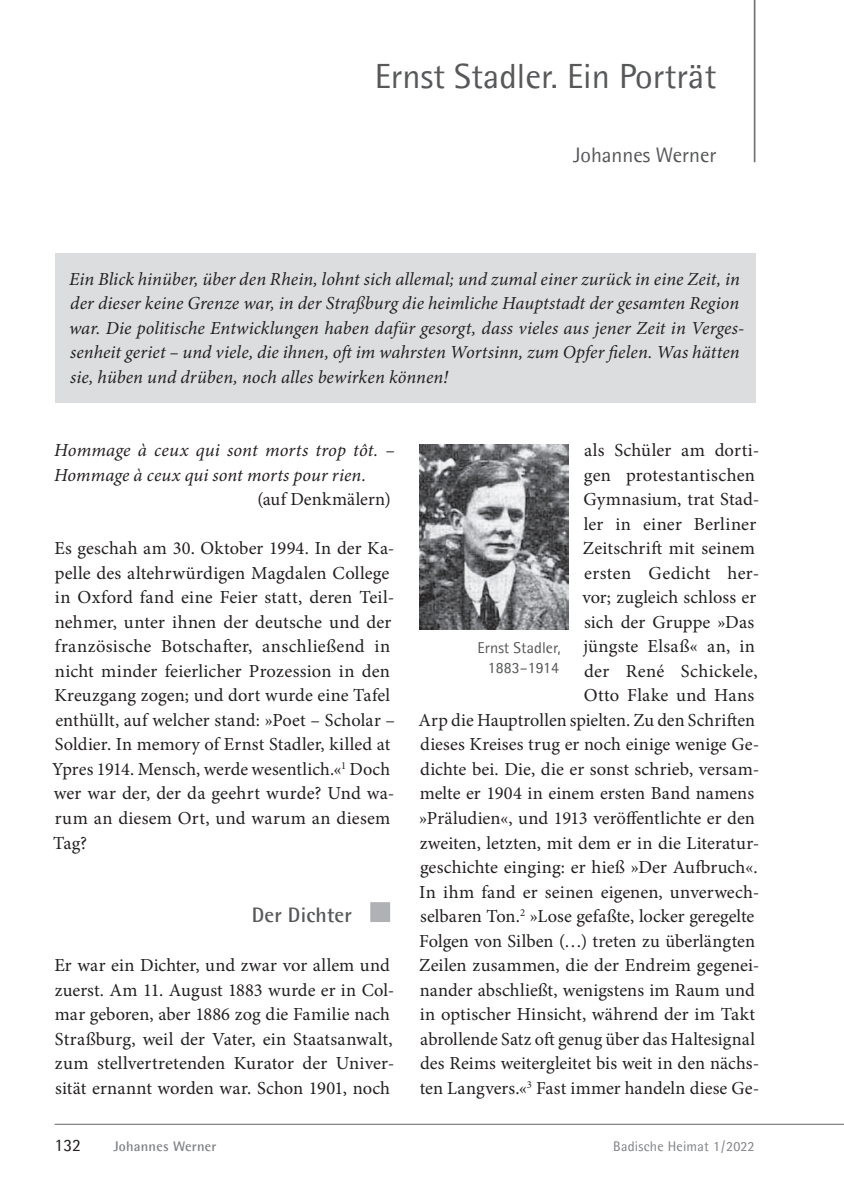
<style>
.page{position:relative;width:844px;height:1191px;background:#fff}
.page>*{position:absolute;margin:0;border:0;box-sizing:border-box;transform-origin:0 0}
.t1{font:35px "Agfa Rotis Semisans";color:#57585a}
.t2{font:21px "Agfa Rotis Semisans";color:#57585a}
.t3{font:700 21px "Agfa Rotis Semisans";letter-spacing:.01em;color:#57585a}
.t4{font:18.38px/24.5px "Minion Pro";letter-spacing:.005em;color:#231f20}
.t5{font:italic 18.38px/24.5px "Minion Pro";color:#231f20}
.t6{font:17.5px "Agfa Rotis Semisans";color:#231f20}
.t7{font:15.75px/20.1px "Agfa Rotis Semisans";letter-spacing:.005em;color:#57585a;text-align:center}
.t8{font:14px "Agfa Rotis Semisans";letter-spacing:.015em;color:#808285}
.t9{font:700 14px "Agfa Rotis Semisans";letter-spacing:.015em;color:#808285}
</style>
<div class="page">
<hr style="left:55px;top:1124px;width:788px;height:1px;background:#636366">
<hr style="left:753px;top:0;width:2px;height:162px;background:#757679">
<div style="left:370px;top:902px;width:20px;height:20px;background:#b0b1b5"></div>
<div style="left:55px;top:253px;width:699px;height:150px;background:#dcdddf"></div>
<img style="left:420px;top:444px;width:148px;height:185px">
<h1 class="t1" style="left:374px;top:56px;width:343px">Ernst Stadler. Ein Porträt</h1>
<p class="t2" style="left:573px;top:143px;width:145px">Johannes Werner</p>
<p class="t5" style="left:69px;top:268px;width:676px">Ein Blick hinüber, über den Rhein, lohnt sich allemal; und zumal einer zurück in eine Zeit, in der dieser keine Grenze war, in der Straßburg die heimliche Hauptstadt der gesamten Region war. Die politische Entwicklungen haben dafür gesorgt, dass vieles aus jener Zeit in Verges&shy;senheit geriet – und viele, die ihnen, oftim wahrsten Wortsinn, zum Opfer fielen. Was hätten sie, hüben und drüben, noch alles bewirken können!</p>
<p class="t5" style="left:54px;top:440px;width:342px">Hommage à ceux qui sont morts trop tôt. –<br>Hommage à ceux qui sont morts pour rien.</p>
<p class="t4" style="left:257px;top:489px;width:135px">(auf Denkmälern)</p>
<p class="t4" style="left:52px;top:538px;width:344px">Es geschah am 30. Oktober 1994. In der Ka&shy;pelle des altehrwürdigen Magdalen College in Oxford fand eine Feier statt, deren Teil&shy;nehmer, unter ihnen der deutsche und der französische Botschafter, anschließend in nicht minder feierlicher Prozession in den Kreuzgang zogen; und dort wurde eine Tafel enthüllt, auf welcher stand: »Poet – Scholar – Soldier. In memory of Ernst Stadler, killed at Ypres 1914. Mensch, werde wesentlich.«<sup>1</sup> Doch wer war der, der da geehrt wurde? Und wa&shy;rum an diesem Ort, und warum an diesem Tag?</p>
<p class="t3" style="left:252px;top:902px;width:102px">Der Dichter</p>
<p class="t4" style="left:54px;top:954px;width:341px">Er war ein Dichter, und zwar vor allem und zuerst. Am 11. August 1883 wurde er in Col&shy;mar geboren, aber 1886 zog die Familie nach Straßburg, weil der Vater, ein Staatsanwalt, zum stellvertretenden Kurator der Univer&shy;sität ernannt worden war. Schon 1901, noch</p>
<p class="t4" style="left:418px;top:440px;width:342px;text-align:right">als Schüler am dorti-<br>gen protestantischen<br>Gymnasium, trat Stad-<br>ler in einer Berliner<br>Zeitschrift mit seinem<br>ersten Gedicht her-<br>vor; zugleich schloss er<br>sich der Gruppe »Das<br>jüngste Elsaß« an, in<br>der René Schickele,<br>Otto Flake und Hans<br>Arp die Hauptrollen spielten. Zu den Schriften dieses Kreises trug er noch einige wenige Ge&shy;dichte bei. Die, die er sonst schrieb, versam&shy;melte er 1904 in einem ersten Band namens »Präludien«, und 1913 veröffentlichte er den zweiten, letzten, mit dem er in die Literatur&shy;geschichte einging: er hieß »Der Aufbruch«.<br>In ihm fand er seinen eigenen, unverwech&shy;selbaren Ton.<sup>2</sup> »Lose gefaßte, locker geregelte Folgen von Silben (…) treten zu überlängten Zeilen zusammen, die der Endreim gegenei&shy;nander abschließt, wenigstens im Raum und in optischer Hinsicht, während der im Takt abrollende Satz oft genug über das Haltesignal des Reims weitergleitet bis weit in den nächs&shy;ten Langvers.«<sup>3</sup> Fast immer handeln diese Ge-</p>
<p class="t7" style="left:477px;top:637px;width:85px">Ernst Stadler,<br>1883–1914</p>
<p class="t6" style="left:55px;top:1134px;width:28px">132</p>
<p class="t9" style="left:113px;top:1137px;width:104px">Johannes Werner</p>
<p class="t8" style="left:613px;top:1137px;width:143px">Badische Heimat 1 / 2022</p>
</div>
